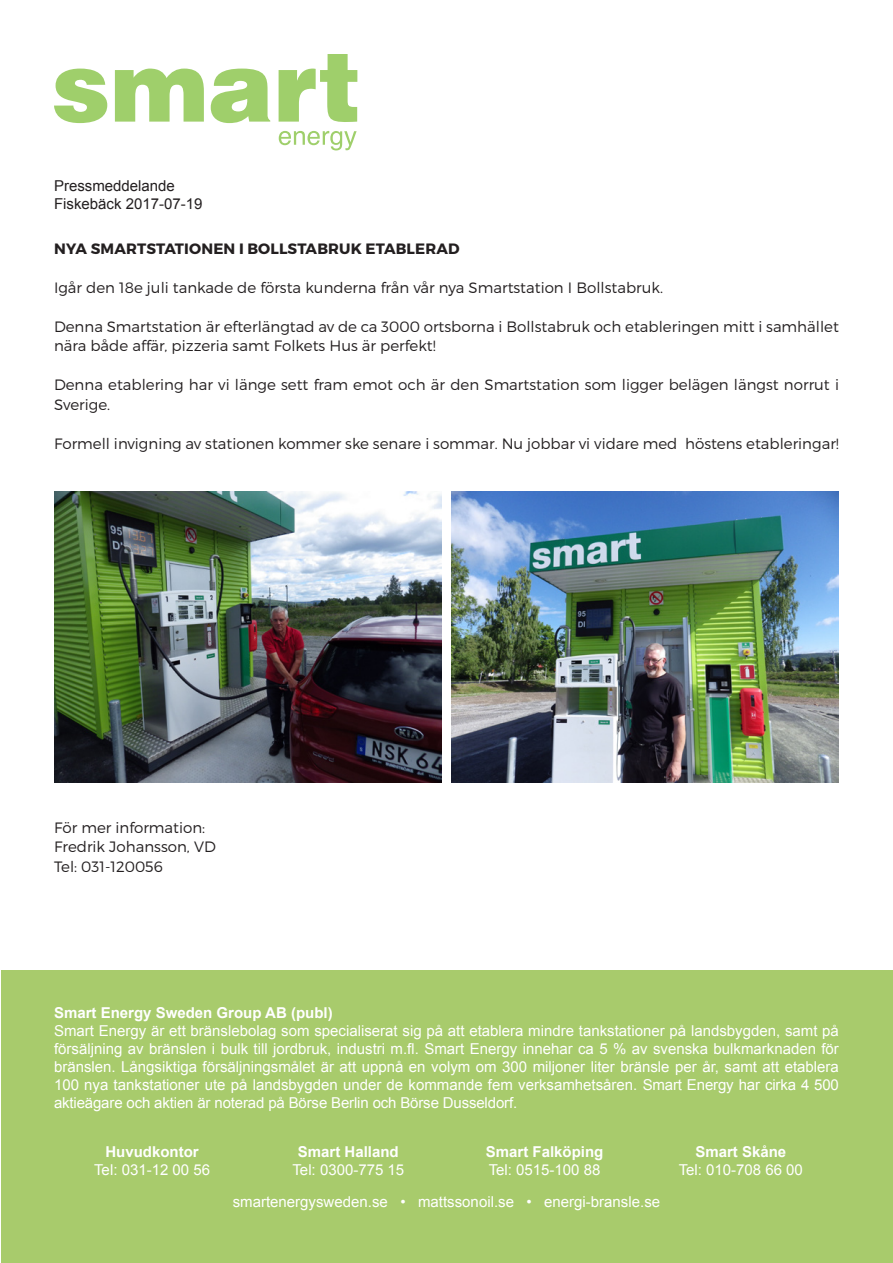
<style>
.page{position:relative;width:893px;height:1263px;background:#fff}
.page>*{position:absolute;margin:0;border:0;box-sizing:border-box;transform-origin:0 0}
.t1{font:15px/18px "Arial";color:#fff;text-align:justify}
.t2{font:300 15px/19.5px "Montserrat";color:#231f20}
.t3{font:700 15px "Arial";color:#fff}
.t4{font:700 15px "Montserrat";letter-spacing:.01em;color:#231f20}
.t5{font:15px "Arial";color:#231f20}
</style>
<div class="page">
<div style="left:1px;top:970px;width:891px;height:292px;background:#a8cb6c"></div>
<svg style="left:54px;top:69px;width:53px;height:54px"></svg>
<svg style="left:115px;top:69px;width:89px;height:53px"></svg>
<svg style="left:211px;top:69px;width:59px;height:54px"></svg>
<svg style="left:279px;top:54px;width:78px;height:68px"></svg>
<svg style="left:279px;top:131px;width:78px;height:19px"></svg>
<img style="left:54px;top:492px;width:388px;height:290px">
<img style="left:451px;top:491px;width:388px;height:291px">
<p class="t5" style="left:54px;top:176px;width:122px">Pressmeddelande</p>
<p class="t5" style="left:54px;top:194px;width:150px">Fiskebäck 2017-07-19</p>
<p class="t4" style="left:54px;top:239px;width:407px">NYA SMARTSTATIONEN I BOLLSTABRUK ETABLERAD</p>
<p class="t2" style="left:54px;top:278px;width:610px">Igår den 18e juli tankade de första kunderna från vår nya Smartstation I Bollstabruk.</p>
<p class="t2" style="left:54px;top:317px;width:786px">Denna Smartstation är efterlängtad av de ca 3000 ortsborna i Bollstabruk och etableringen mitt i samhället nära både affär, pizzeria samt Folkets Hus är perfekt!</p>
<p class="t2" style="left:54px;top:375px;width:786px">Denna etablering har vi länge sett fram emot och är den Smartstation som ligger belägen längst norrut i<br>Sverige.</p>
<p class="t2" style="left:54px;top:434px;width:786px">Formell invigning av stationen kommer ske senare i sommar. Nu jobbar vi vidare med höstens etableringar!</p>
<p class="t2" style="left:54px;top:817px;width:153px">För mer information:</p>
<p class="t2" style="left:54px;top:837px;width:163px">Fredrik Johansson, VD</p>
<p class="t2" style="left:54px;top:856px;width:110px">Tel: 031-120056</p>
<p class="t3" style="left:54px;top:1002px;width:280px">Smart Energy Sweden Group AB (publ)</p>
<p class="t1" style="left:54px;top:1022px;width:786px">Smart Energy är ett bränslebolag som specialiserat sig på att etablera mindre tankstationer på landsbygden, samt på försäljning av bränslen i bulk till jordbruk, industri m.fl. Smart Energy innehar ca 5 % av svenska bulkmarknaden för bränslen. Långsiktiga försäljningsmålet är att uppnå en volym om 300 miljoner liter bränsle per år, samt att etablera 100 nya tankstationer ute på landsbygden under de kommande fem verksamhetsåren. Smart Energy har cirka 4 500 aktieägare och aktien är noterad på Börse Berlin och Börse Dusseldorf.</p>
<p class="t3" style="left:105px;top:1142px;width:95px">Huvudkontor</p>
<p class="t1" style="left:94px;top:1161px;width:117px">Tel: 031-12 00 56</p>
<p class="t1" style="left:233px;top:1193px;width:429px">smartenergysweden.se • mattssonoil.se • energi-bransle.se</p>
<p class="t3" style="left:695px;top:1142px;width:92px">Smart Skåne</p>
<p class="t1" style="left:679px;top:1161px;width:126px">Tel: 010-708 66 00</p>
<p class="t3" style="left:298px;top:1142px;width:102px">Smart Halland</p>
<p class="t1" style="left:292px;top:1161px;width:113px">Tel: 0300-775 15</p>
<p class="t3" style="left:486px;top:1142px;width:119px">Smart Falköping</p>
<p class="t1" style="left:489px;top:1161px;width:113px">Tel: 0515-100 88</p>
</div>
